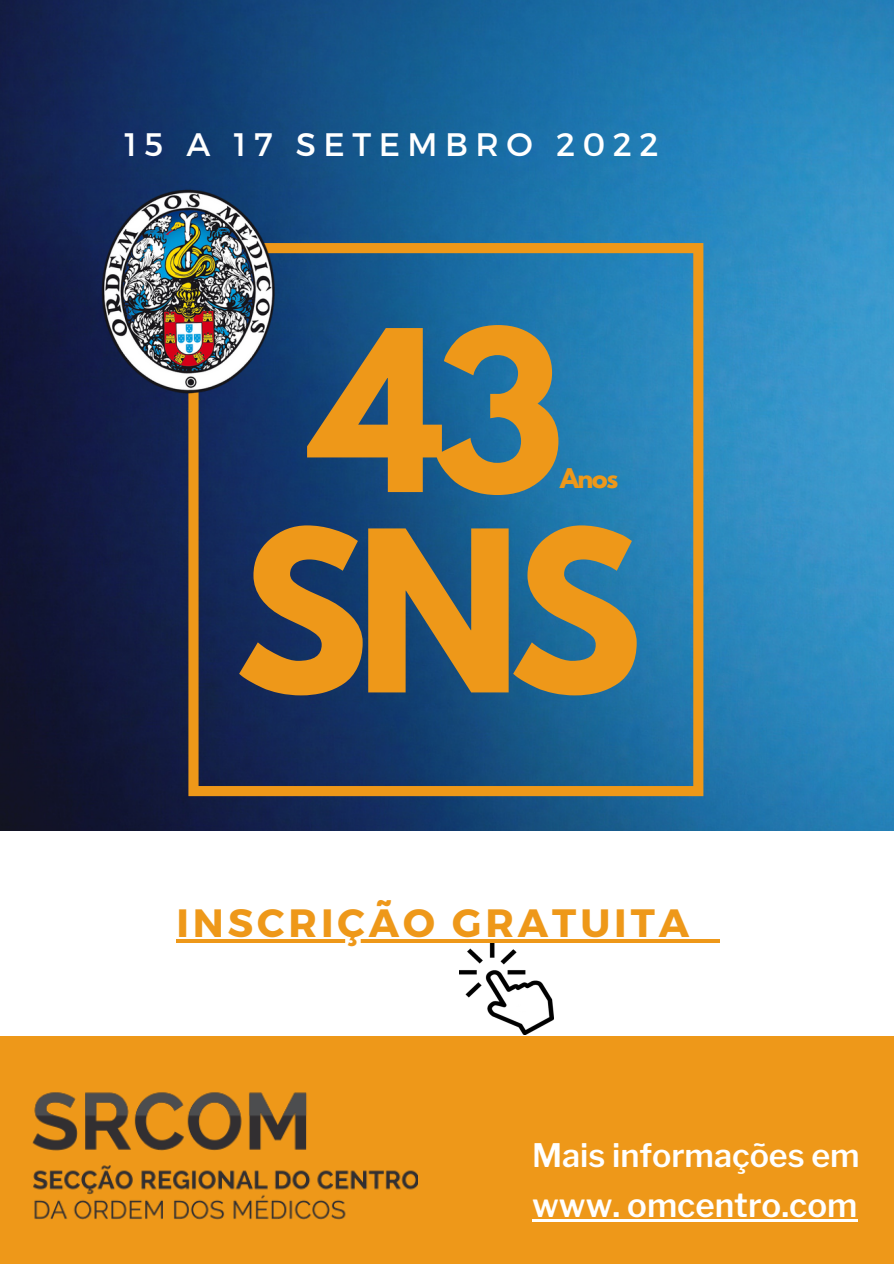
<style>
.page{position:relative;width:894px;height:1264px;background:#fff}
.page>*{position:absolute;margin:0;border:0;box-sizing:border-box;transform-origin:0 0}
.t1{font:700 198.75px/200.2px "League Spartan";color:#ee9819;text-align:center}
.t2{font:700 39.45px "Montserrat";letter-spacing:.1em;color:#ee9819}
.t3{font:600 33px "Libre Franklin";color:#fff}
.t4{font:32.55px "Montserrat";letter-spacing:.23em;color:#fff}
.t5{font:600 32.25px "Libre Franklin";color:#fff}
.t6{font:700 24px "League Spartan";color:#ee9819}
</style>
<div class="page">
<img style="left:0;top:0;width:893px;height:831px">
<svg style="left:188px;top:243px;width:515px;height:553px;background:#275c83"></svg>
<div style="left:0;top:1026px;width:893px;height:237px;background:#ee9819"></div>
<div style="left:0;top:831px;width:893px;height:204px;background:#fff"></div>
<img style="left:101px;top:189px;width:175px;height:206px">
<img style="left:32px;top:1092px;width:386px;height:128px">
<img style="left:459px;top:942px;width:94px;height:92px">
<hr style="left:176px;top:939px;width:517px;height:3px;background:#ee9819">
<hr style="left:693px;top:939px;width:26px;height:3px;background:#ee9819">
<hr style="left:532px;top:1218px;width:325px;height:3px;background:#fff">
<p class="t4" style="left:124px;top:123px;width:535px">15 A 17 SETEMBRO 2022</p>
<h1 class="t1" style="left:234px;top:337px;width:409px">43<br>SNS</h1>
<p class="t6" style="left:560px;top:466px;width:60px">Anos</p>
<p class="t2" style="left:176px;top:897px;width:514px">INSCRIÇÃO GRATUITA</p>
<p class="t5" style="left:532px;top:1135px;width:329px">Mais informações em</p>
<p class="t3" style="left:532px;top:1184px;width:326px">www. omcentro.com</p>
</div>
